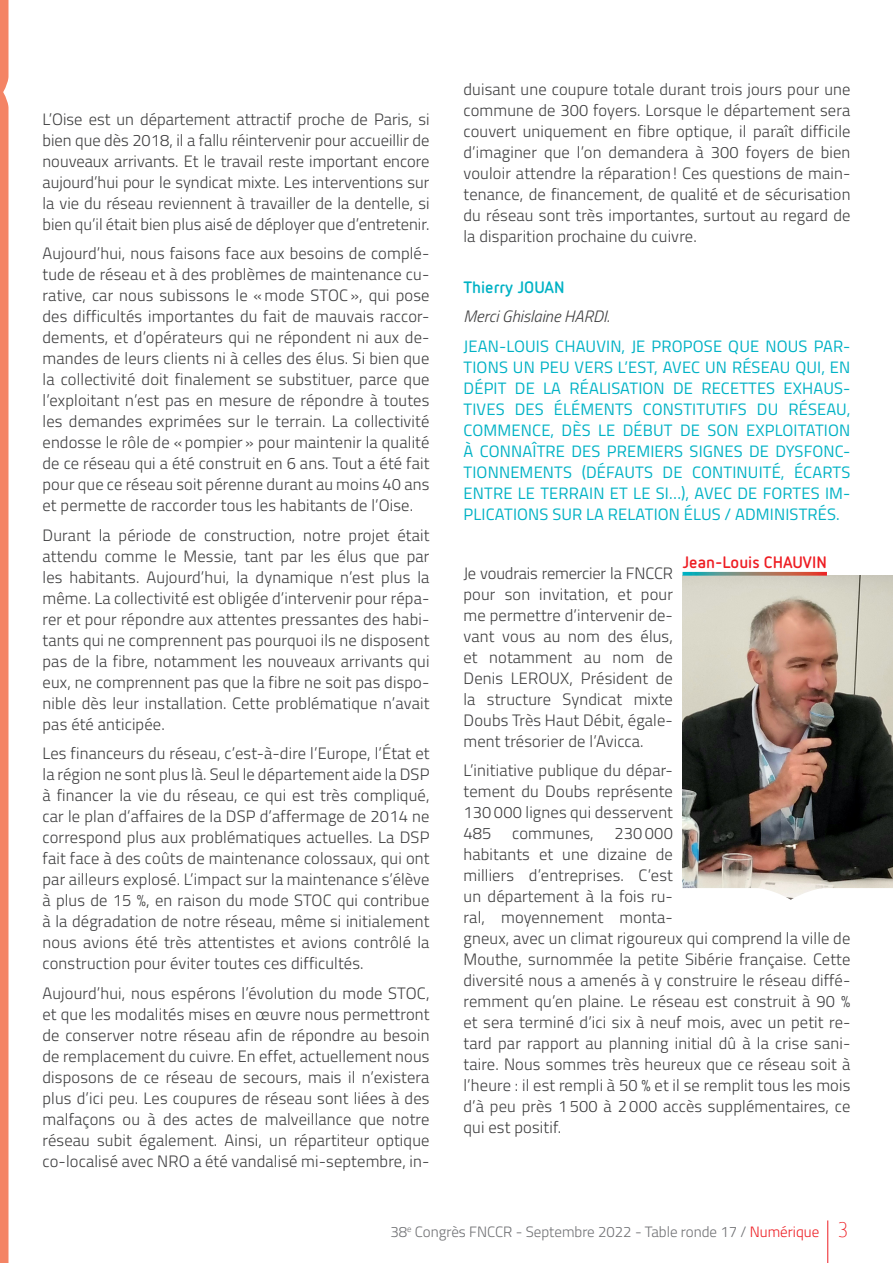
<style>
.page{position:relative;width:893px;height:1263px;background:#fff}
.page>*{position:absolute;margin:0;border:0;box-sizing:border-box;transform-origin:0 0}
.t1{font:300 16.5px/21px "Titillium Web";letter-spacing:.01em;color:#3e3e3f;text-align:justify}
.t2{font:16.5px/21px "Titillium Web";letter-spacing:.01em;color:#00b2c5;text-align:justify}
.t3{font:italic 300 16.5px "Titillium Web";color:#3e3e3f}
.t4{font:700 16.5px "Netto OT";color:#ee1d23}
.t5{font:700 16.5px "Netto OT";color:#00b2c5}
.t6{font:300 15px "Titillium Web";color:#6f7073}
.s1{color:#ee1d23}
.s2{font-family:"Netto OT";font-size:21px;color:#ee1d23}
</style>
<div class="page">
<hr style="left:827px;top:1220px;width:1px;height:43px;background:#ee1d23">
<svg style="left:0;top:0;width:9px;height:1263px;background:#f48b6e"></svg>
<img style="left:682px;top:576px;width:211px;height:312px">
<svg style="left:760px;top:888px;width:63px;height:12px"></svg>
<svg style="left:682px;top:572px;width:145px;height:4px"></svg>
<p class="t1" style="left:43px;top:108px;width:388px">L’Oise est un département attractif proche de Paris, si bien que dès 2018, il a fallu réintervenir pour accueillir de nouveaux arrivants. Et le travail reste important encore aujourd’hui pour le syndicat mixte. Les interventions sur la vie du réseau reviennent à travailler de la dentelle, si bien qu’il était bien plus aisé de déployer que d’entretenir.</p>
<p class="t1" style="left:43px;top:242px;width:388px">Aujourd’hui, nous faisons face aux besoins de complé&shy;tude de réseau et à des problèmes de maintenance cu&shy;rative, car nous subissons le « mode STOC », qui pose des difficultés importantes du fait de mauvais raccor&shy;dements, et d’opérateurs qui ne répondent ni aux de&shy;mandes de leurs clients ni à celles des élus. Si bien que la collectivité doit finalement se substituer, parce que l’exploitant n’est pas en mesure de répondre à toutes les demandes exprimées sur le terrain. La collectivité endosse le rôle de « pompier » pour maintenir la qualité de ce réseau qui a été construit en 6 ans. Tout a été fait pour que ce réseau soit pérenne durant au moins 40 ans et permette de raccorder tous les habitants de l’Oise.</p>
<p class="t1" style="left:43px;top:524px;width:388px">Durant la période de construction, notre projet était attendu comme le Messie, tant par les élus que par les habitants. Aujourd’hui, la dynamique n’est plus la même. La collectivité est obligée d’intervenir pour répa&shy;rer et pour répondre aux attentes pressantes des habi&shy;tants qui ne comprennent pas pourquoi ils ne disposent pas de la fibre, notamment les nouveaux arrivants qui eux, ne comprennent pas que la fibre ne soit pas dispo&shy;nible dès leur installation. Cette problématique n’avait pas été anticipée.</p>
<p class="t1" style="left:43px;top:742px;width:388px">Les financeurs du réseau, c’est-à-dire l’Europe, l’État et la région ne sont plus là. Seul le département aide la DSP à financer la vie du réseau, ce qui est très compliqué, car le plan d’affaires de la DSP d’affermage de 2014 ne correspond plus aux problématiques actuelles. La DSP fait face à des coûts de maintenance colossaux, qui ont par ailleurs explosé. L’impact sur la maintenance s’élève à plus de 15 %, en raison du mode STOC qui contribue à la dégradation de notre réseau, même si initialement nous avions été très attentistes et avions contrôlé la construction pour éviter toutes ces difficultés.</p>
<p class="t1" style="left:43px;top:982px;width:388px">Aujourd’hui, nous espérons l’évolution du mode STOC, et que les modalités mises en œuvre nous permettront de conserver notre réseau afin de répondre au besoin de remplacement du cuivre. En effet, actuellement nous disposons de ce réseau de secours, mais il n’existera plus d’ici peu. Les coupures de réseau sont liées à des malfaçons ou à des actes de malveillance que notre réseau subit également. Ainsi, un répartiteur optique co-localisé avec NRO a été vandalisé mi-septembre, in-</p>
<p class="t1" style="left:463px;top:78px;width:388px">duisant une coupure totale durant trois jours pour une commune de 300 foyers. Lorsque le département sera couvert uniquement en fibre optique, il paraît difficile d’imaginer que l’on demandera à 300 foyers de bien vouloir attendre la réparation ! Ces questions de main&shy;tenance, de financement, de qualité et de sécurisation du réseau sont très importantes, surtout au regard de la disparition prochaine du cuivre.</p>
<p class="t5" style="left:463px;top:277px;width:103px">Thierry JOUAN</p>
<p class="t3" style="left:463px;top:305px;width:148px">Merci Ghislaine HARDI.</p>
<p class="t2" style="left:464px;top:335px;width:388px">JEAN-LOUIS CHAUVIN, JE PROPOSE QUE NOUS PAR-TIONS UN PEU VERS L’EST, AVEC UN RÉSEAU QUI, EN DÉPIT DE LA RÉALISATION DE RECETTES EXHAUS-TIVES DES ÉLÉMENTS CONSTITUTIFS DU RÉSEAU, COMMENCE, DÈS LE DÉBUT DE SON EXPLOITATION À CONNAÎTRE DES PREMIERS SIGNES DE DYSFONC-TIONNEMENTS (DÉFAUTS DE CONTINUITÉ, ÉCARTS ENTRE LE TERRAIN ET LE SI…), AVEC DE FORTES IM-PLICATIONS SUR LA RELATION ÉLUS / ADMINISTRÉS.</p>
<p class="t4" style="left:682px;top:552px;width:146px">Jean-Louis CHAUVIN</p>
<p class="t1" style="left:463px;top:562px;width:211px">Je voudrais remercier la FNCCR pour son invitation, et pour me permettre d’intervenir de&shy;vant vous au nom des élus, et notamment au nom de Denis LEROUX, Président de la structure Syndicat mixte Doubs Très Haut Débit, égale&shy;ment trésorier de l’Avicca.</p>
<p class="t1" style="left:463px;top:759px;width:211px">L’initiative publique du dépar&shy;tement du Doubs représente 130 000 lignes qui desservent 485</p>
<p class="t1" style="left:463px;top:822px;width:388px;text-align:left;text-indent:151px">230 000<br>habitants et une dizaine de<br>milliers d’entreprises. C’est<br>un département à la fois ru-<br>ral, moyennement monta-<br>gneux, avec un climat rigoureux qui comprend la ville de Mouthe, surnommée la petite Sibérie française. Cette diversité nous a amenés à y construire le réseau diffé&shy;remment qu’en plaine. Le réseau est construit à 90 % et sera terminé d’ici six à neuf mois, avec un petit re&shy;tard par rapport au planning initial dû à la crise sani&shy;taire. Nous sommes très heureux que ce réseau soit à l’heure : il est rempli à 50 % et il se remplit tous les mois d’à peu près 1 500 à 2 000 accès supplémentaires, ce qui est positif.</p>
<p class="t1" style="left:512px;top:822px;width:83px">communes,</p>
<p class="t6" style="left:390px;top:1221px;width:459px">38<sup>e</sup> Congrès FNCCR - Septembre 2022 - Table ronde 17 / <span class="s1">Numérique</span> <span class="s2">3</span></p>
</div>
